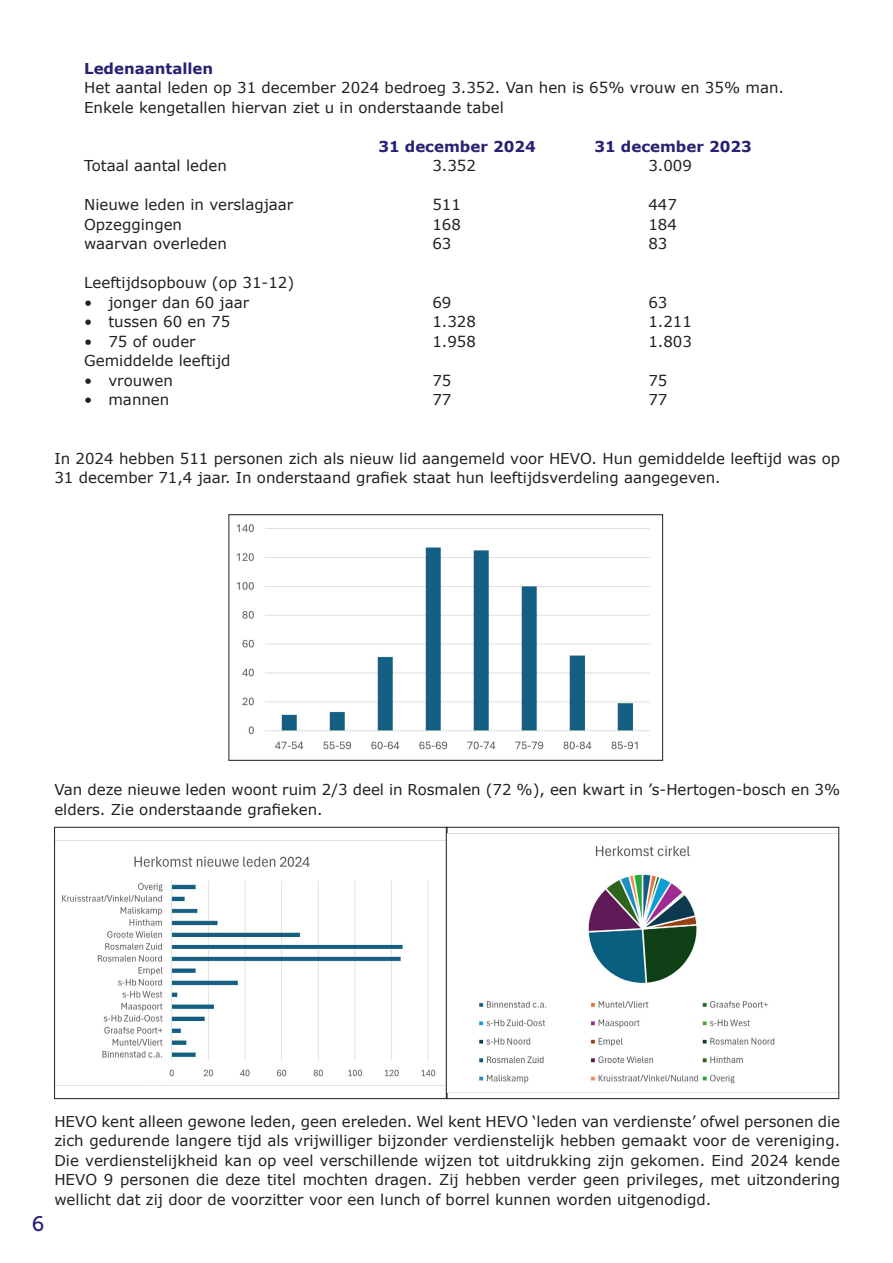
<style>
.page{position:relative;width:893px;height:1263px;background:#fff}
.page>*{position:absolute;margin:0;border:0;box-sizing:border-box;transform-origin:0 0}
.t1{font:21px "Museo Slab 500";color:#262072}
.t2{font:15px/19.5px "Verdana";color:#231f20}
.t3{font:700 15px "Verdana";color:#262172}
.s1{font-weight:700;color:#262172}
</style>
<div class="page">
<img style="left:236px;top:524px;width:414px;height:226px">
<div style="left:229px;top:514px;width:434px;height:246px;border:1px solid #231f20"></div>
<img style="left:56px;top:840px;width:389px;height:246px">
<div style="left:54px;top:827px;width:393px;height:272px;border:1px solid #231f20"></div>
<img style="left:448px;top:833px;width:389px;height:251px">
<div style="left:446px;top:827px;width:393px;height:272px;border:1px solid #231f20"></div>
<p class="t2" style="left:84px;top:58px;width:701px"><span class="s1">Ledenaantallen<br></span>Het aantal leden op 31 december 2024 bedroeg 3.352. Van hen is 65% vrouw en 35% man.<br>Enkele kengetallen hiervan ziet u in onderstaande tabel</p>
<p class="t3" style="left:378px;top:135px;width:159px">31 december 2024</p>
<p class="t3" style="left:594px;top:135px;width:159px">31 december 2023</p>
<p class="t2" style="left:84px;top:156px;width:144px">Totaal aantal leden</p>
<p class="t2" style="left:432px;top:156px;width:45px">3.352</p>
<p class="t2" style="left:648px;top:156px;width:45px">3.009</p>
<p class="t2" style="left:84px;top:195px;width:211px">Nieuwe leden in verslagjaar</p>
<p class="t2" style="left:432px;top:195px;width:30px">511</p>
<p class="t2" style="left:648px;top:195px;width:30px">447</p>
<p class="t2" style="left:84px;top:214px;width:99px">Opzeggingen</p>
<p class="t2" style="left:432px;top:214px;width:30px">168</p>
<p class="t2" style="left:648px;top:214px;width:30px">184</p>
<p class="t2" style="left:84px;top:234px;width:144px">waarvan overleden</p>
<p class="t2" style="left:432px;top:234px;width:21px">63</p>
<p class="t2" style="left:648px;top:234px;width:21px">83</p>
<p class="t2" style="left:84px;top:273px;width:212px">Leeftijdsopbouw (op 31-12)</p>
<p class="t2" style="left:84px;top:292px;width:167px">• jonger dan 60 jaar</p>
<p class="t2" style="left:432px;top:292px;width:21px">69</p>
<p class="t2" style="left:648px;top:292px;width:21px">63</p>
<p class="t2" style="left:84px;top:312px;width:148px">• tussen 60 en 75</p>
<p class="t2" style="left:432px;top:312px;width:45px">1.328</p>
<p class="t2" style="left:648px;top:312px;width:45px">1.211</p>
<p class="t2" style="left:84px;top:331px;width:113px">• 75 of ouder</p>
<p class="t2" style="left:432px;top:331px;width:45px">1.958</p>
<p class="t2" style="left:648px;top:331px;width:45px">1.803</p>
<p class="t2" style="left:84px;top:351px;width:148px">Gemiddelde leeftijd</p>
<p class="t2" style="left:84px;top:370px;width:90px">• vrouwen</p>
<p class="t2" style="left:432px;top:370px;width:21px">75</p>
<p class="t2" style="left:648px;top:370px;width:21px">75</p>
<p class="t2" style="left:84px;top:390px;width:87px">• mannen</p>
<p class="t2" style="left:432px;top:390px;width:21px">77</p>
<p class="t2" style="left:648px;top:390px;width:21px">77</p>
<p class="t2" style="left:54px;top:448px;width:787px">In 2024 hebben 511 personen zich als nieuw lid aangemeld voor HEVO. Hun gemiddelde leeftijd was op<br>31 december 71,4 jaar. In onderstaand grafiek staat hun leeftijdsverdeling aangegeven.</p>
<p class="t2" style="left:54px;top:780px;width:787px">Van deze nieuwe leden woont ruim 2/3 deel in Rosmalen (72 %), een kwart in ’s-Hertogen-bosch en 3% elders. Zie onderstaande grafieken.</p>
<h1 class="t1" style="left:32px;top:1212px;width:14px">6</h1>
<p class="t2" style="left:54px;top:1111px;width:787px;text-align:justify">HEVO kent alleen gewone leden, geen ereleden. Wel kent HEVO ‘leden van verdienste’ ofwel personen die zich gedurende langere tijd als vrijwilliger bijzonder verdienstelijk hebben gemaakt voor de vereniging.<br>Die verdienstelijkheid kan op veel verschillende wijzen tot uitdrukking zijn gekomen. Eind 2024 kende HEVO 9 personen die deze titel mochten dragen. Zij hebben verder geen privileges, met uitzondering wellicht dat zij door de voorzitter voor een lunch of borrel kunnen worden uitgenodigd.</p>
</div>
